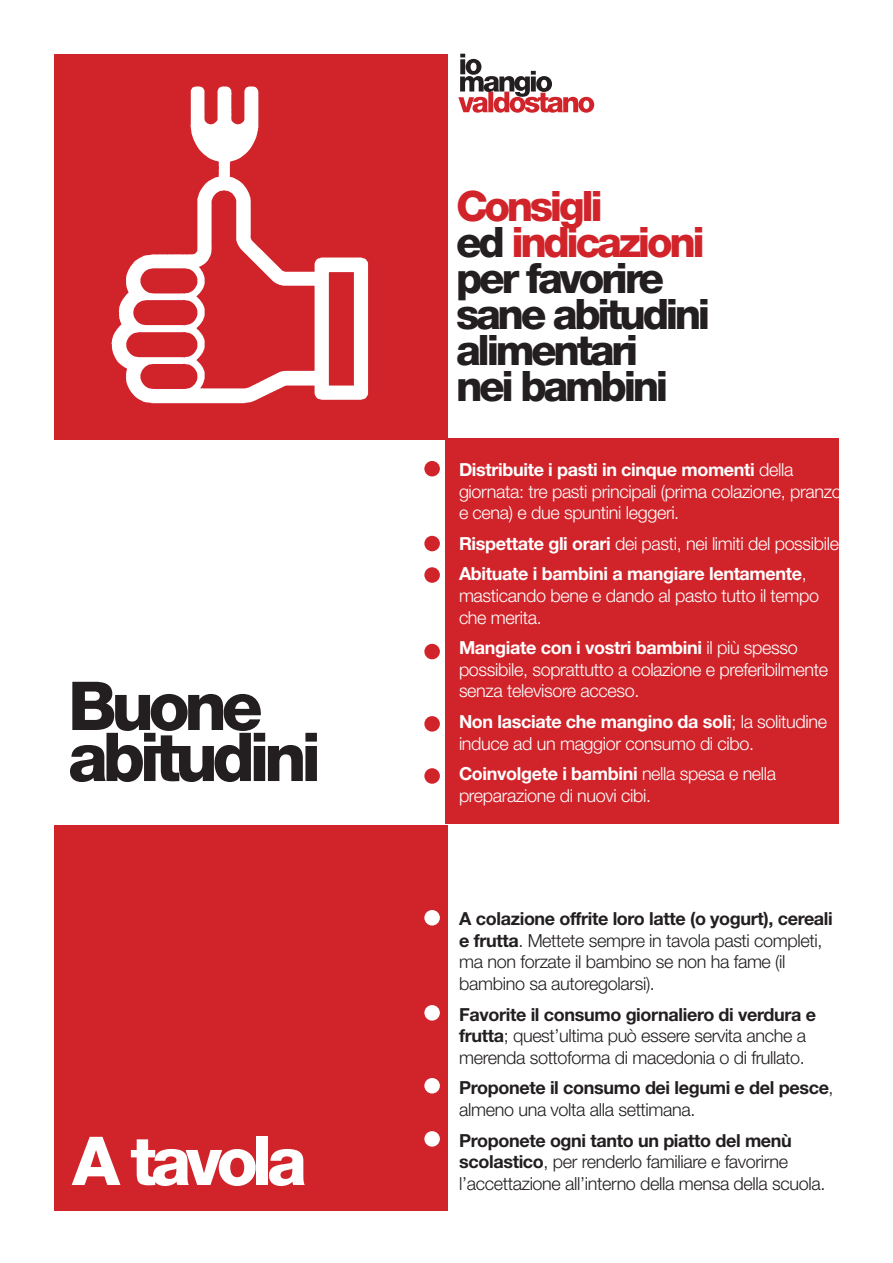
<style>
.page{position:relative;width:893px;height:1263px;background:#fff}
.page>*{position:absolute;margin:0;border:0;box-sizing:border-box;transform-origin:0 0}
.t1{font:800 67.5px/51px "Helvetica Neue";letter-spacing:-.08em;color:#231f20}
.t2{font:800 67.5px "Helvetica Neue";letter-spacing:-.08em;color:#fff}
.t3{font:800 42px/36px "Helvetica Neue";letter-spacing:-.08em;color:#231f20}
.t4{font:300 18px/21.6px "Helvetica Neue";letter-spacing:-.02em;color:#fff}
.t5{font:300 18px/21.6px "Helvetica Neue";letter-spacing:-.02em;color:#231f20}
.t6{font:700 18px/21.6px "Helvetica Neue";letter-spacing:-.02em;color:#231f20}
.t7{font:700 18px/30.6px "Helvetica Neue";letter-spacing:-.02em;color:#fff}
.s1{color:#d1232a}
.s2{font-weight:700}
.s3{font-weight:300}
</style>
<div class="page">
<div style="left:54px;top:825px;width:393px;height:385px;background:#d1232a"></div>
<div style="left:54px;top:54px;width:393px;height:385px;background:#d1232a"></div>
<div style="left:446px;top:438px;width:393px;height:385px;background:#d1232a"></div>
<img style="left:111px;top:183px;width:258px;height:221px">
<img style="left:190px;top:86px;width:69px;height:97px">
<div style="left:424px;top:461px;width:16px;height:15px;background:#d1232a;border-radius:50%"></div>
<div style="left:424px;top:536px;width:16px;height:15px;background:#d1232a;border-radius:50%"></div>
<div style="left:424px;top:567px;width:16px;height:16px;background:#d1232a;border-radius:50%"></div>
<div style="left:424px;top:644px;width:16px;height:15px;background:#d1232a;border-radius:50%"></div>
<div style="left:424px;top:716px;width:16px;height:16px;background:#d1232a;border-radius:50%"></div>
<div style="left:424px;top:768px;width:16px;height:16px;background:#d1232a;border-radius:50%"></div>
<div style="left:424px;top:910px;width:16px;height:15px;background:#fff;border-radius:50%"></div>
<div style="left:424px;top:1005px;width:16px;height:15px;background:#fff;border-radius:50%"></div>
<div style="left:424px;top:1078px;width:16px;height:15px;background:#fff;border-radius:50%"></div>
<div style="left:424px;top:1131px;width:16px;height:16px;background:#fff;border-radius:50%"></div>
<svg style="left:458px;top:54px;width:136px;height:59px"></svg>
<h1 class="t1" style="left:68px;top:680px;width:255px">Buone abitudini</h1>
<h1 class="t2" style="left:72px;top:1121px;width:236px">A tavola</h1>
<h2 class="t3" style="left:456px;top:188px;width:256px"><span class="s1">Consigli<br></span>ed <span class="s1">indicazioni </span>per favorire sane abitudini alimentari<br>nei bambini</h2>
<p class="t4" style="left:459px;top:458px;width:384px"><span class="s2">Distribuite i pasti in cinque momenti</span> della giornata: tre pasti principali (prima colazione, pranzo e cena) e due spuntini leggeri.</p>
<p class="t7" style="left:459px;top:528px;width:386px">Rispettate gli orari <span class="s3">dei pasti, nei limiti del possibile.<br></span>Abituate i bambini a mangiare lentamente<span class="s3">,</span></p>
<p class="t4" style="left:459px;top:584px;width:362px">masticando bene e dando al pasto tutto il tempo che merita.</p>
<p class="t4" style="left:459px;top:637px;width:371px"><span class="s2">Mangiate con i vostri bambini</span> il più spesso possibile, soprattutto a colazione e preferibilmente senza televisore acceso.</p>
<p class="t4" style="left:459px;top:710px;width:370px"><span class="s2">Non lasciate che mangino da soli</span>; la solitudine induce ad un maggior consumo di cibo.</p>
<p class="t4" style="left:459px;top:763px;width:319px"><span class="s2">Coinvolgete i bambini</span> nella spesa e nella preparazione di nuovi cibi.</p>
<p class="t5" style="left:459px;top:907px;width:375px"><span class="s2">A colazione offrite loro latte (o yogurt), cereali e frutta</span>. Mettete sempre in tavola pasti completi, ma non forzate il bambino se non ha fame (il bambino sa autoregolarsi).</p>
<p class="t5" style="left:459px;top:1003px;width:358px"><span class="s2">Favorite il consumo giornaliero di verdura e frutta</span>; quest’ultima può essere servita anche a merenda sottoforma di macedonia o di frullato.</p>
<p class="t6" style="left:459px;top:1077px;width:376px">Proponete il consumo dei legumi e del pesce<span class="s3">, almeno una volta alla settimana.</span></p>
<p class="t6" style="left:459px;top:1129px;width:334px">Proponete ogni tanto un piatto del menù scolastico<span class="s3">, per renderlo familiare e favorirne</span></p>
<p class="t5" style="left:459px;top:1172px;width:368px">l’accettazione all’interno della mensa della scuola.</p>
</div>
